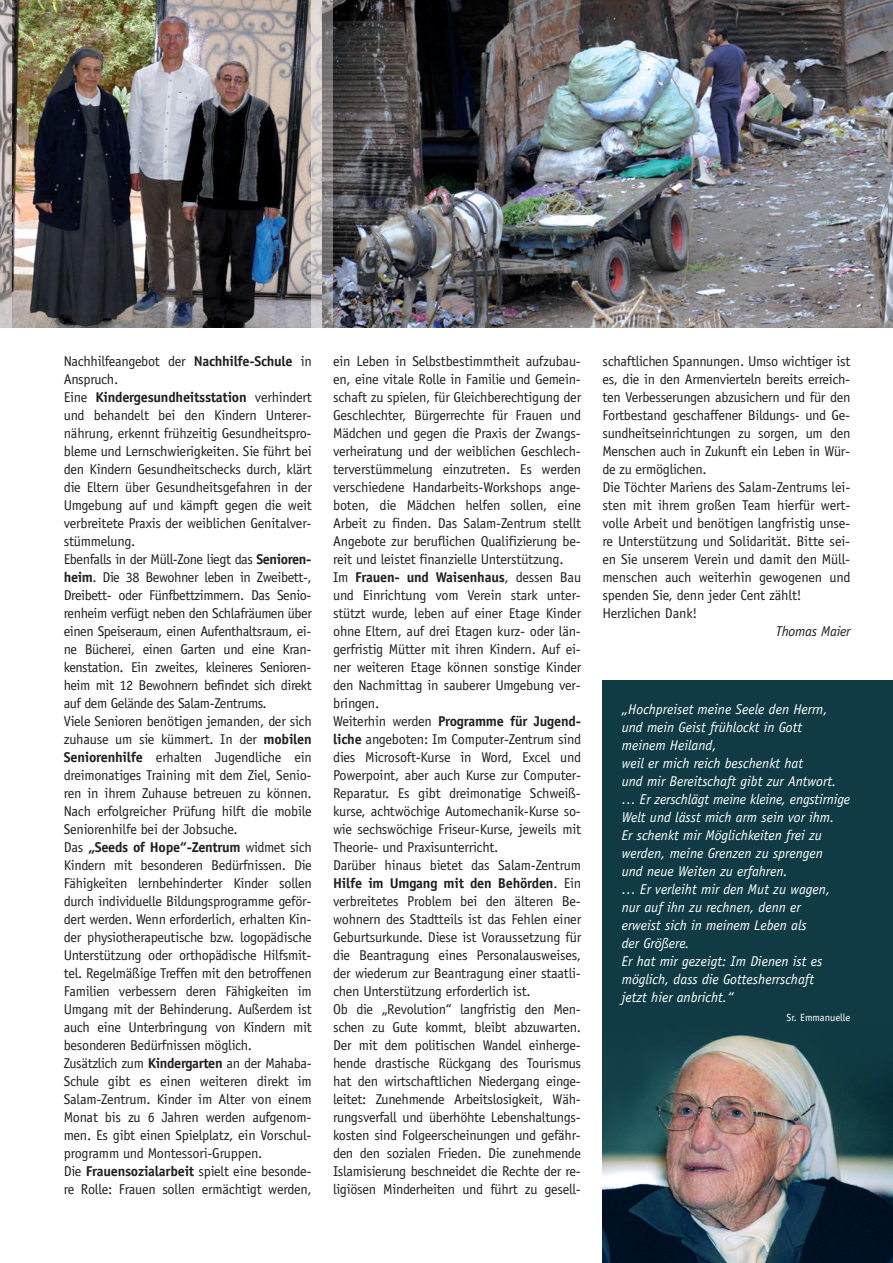
<style>
.page{position:relative;width:893px;height:1263px;background:#fff}
.page>*{position:absolute;margin:0;border:0;box-sizing:border-box;transform-origin:0 0}
.t1{font:14.25px/18px "Officina Sans";letter-spacing:-.02em;color:#231f20}
.t2{font:italic 14.25px/18px "Officina Sans";color:#fff}
.t3{font:italic 14.25px "Officina Sans";letter-spacing:-.015em;color:#231f20}
.t4{font:10.5px "Officina Sans";color:#fff}
.s1{font-weight:700}
</style>
<div class="page">
<img style="left:333px;top:0;width:560px;height:327px">
<img style="left:11px;top:0;width:322px;height:327px">
<img style="left:312px;top:0;width:10px;height:327px">
<img style="left:0;top:0;width:11px;height:327px">
<img style="left:602px;top:680px;width:291px;height:583px">
<p class="t1" style="left:64px;top:354px;width:250px">Nach hil fe angebot der <span class="s1">Nachhilfe-Schule</span> in An spruch.<br>Eine <span class="s1">Kindergesundheitsstation</span> verhindert und behandelt bei den Kindern Unter er - nährung, erkennt frühzeitig Gesundheits pro - bleme und Lernschwierigkeiten. Sie führt bei den Kindern Gesundheitschecks durch, klärt die Eltern über Gesundheitsgefahren in der Umgebung auf und kämpft gegen die weit verbreitete Praxis der weiblichen Genital ver - stümmelung.<br>Ebenfalls in der Müll-Zone liegt das <span class="s1">Senio ren - heim</span>. Die 38 Bewohner leben in Zwei bett-, Dreibett- oder Fünfbettzimmern. Das Senio - renheim verfügt neben den Schlaf räu men über einen Speiseraum, einen Aufent haltsraum, ei&shy;ne Bücherei, einen Garten und eine Kran - kenstation. Ein zweites, kleineres Senioren - heim mit 12 Bewohnern befindet sich direkt auf dem Gelände des Salam-Zen trums.<br>Viele Senioren benötigen jemanden, der sich zuhause um sie kümmert. In der <span class="s1">mobilen Seniorenhilfe</span> erhalten Jugendliche ein drei monatiges Training mit dem Ziel, Sen io - ren in ihrem Zuhause betreuen zu können.<br>Nach erfolgreicher Prüfung hilft die mobile Seniorenhilfe bei der Jobsuche.<br>Das <span class="s1">„Seeds of Hope“-Zentrum</span> widmet sich Kindern mit besonderen Bedürfnissen. Die Fä higkeiten lernbehinderter Kinder sollen durch individuelle Bildungsprogramme geför&shy;dert werden. Wenn erforderlich, erhalten Kin - der physiotherapeutische bzw. logopädische Unterstützung oder orthopädische Hilfs mit - tel. Regelmäßige Treffen mit den betroffenen Familien verbessern deren Fähig keiten im Um gang mit der Behinderung. Außer dem ist auch eine Unterbringung von Kindern mit besonderen Bedürfnissen möglich.<br>Zusätzlich zum <span class="s1">Kindergarten</span> an der Mahaba-Schule gibt es einen weiteren direkt im Salam-Zentrum. Kinder im Alter von einem Monat bis zu 6 Jahren werden aufgenom&shy;men. Es gibt einen Spielplatz, ein Vor schul - programm und Montessori-Gruppen.<br>Die <span class="s1">Frauensozialarbeit</span> spielt eine besonde&shy;re Rolle: Frauen sollen ermächtigt werden,</p>
<p class="t1" style="left:333px;top:354px;width:250px">ein Leben in Selbstbestimmtheit aufzubau&shy;en, eine vitale Rolle in Familie und Ge mein - schaft zu spielen, für Gleichberechtigung der Ge schlech ter, Bürgerrechte für Frauen und Mäd chen und gegen die Praxis der Zwangs - ver heiratung und der weiblichen Ge schlech - ter verstümmelung einzutreten. Es werden ver schiedene Handarbeits-Workshops ange&shy;boten, die Mädchen helfen sollen, eine Arbeit zu finden. Das Salam-Zentrum stellt Ange bo te zur beruflichen Qualifizierung be&shy;reit und leistet finanzielle Unterstützung.<br>Im <span class="s1">Frauen- und Waisenhaus</span>, dessen Bau und Einrichtung vom Verein stark unter&shy;stützt wurde, leben auf einer Etage Kinder ohne Eltern, auf drei Etagen kurz- oder län&shy;gerfristig Mütter mit ihren Kindern. Auf ei&shy;ner weiteren Etage können sonstige Kinder den Nachmittag in sauberer Umgebung ver&shy;bringen.<br>Weiterhin werden <span class="s1">Programme für Jugend - liche</span> angeboten: Im Computer-Zentrum sind dies Microsoft-Kurse in Word, Excel und Power point, aber auch Kurse zur Computer-Reparatur. Es gibt dreimonatige Schweiß - kurse, achtwöchige Automechanik-Kurse so&shy;wie sechswöchige Friseur-Kurse, jeweils mit Theorie- und Praxisunterricht.<br>Darüber hinaus bietet das Salam-Zentrum <span class="s1">Hilfe im Umgang mit den Behörden</span>. Ein verbreitetes Problem bei den älteren Be - wohnern des Stadtteils ist das Fehlen einer Geburtsurkunde. Diese ist Voraussetzung für die Beantragung eines Personalausweises, der wiederum zur Beantragung einer staatli&shy;chen Unterstützung erforderlich ist.<br>Ob die „Revolution“ langfristig den Men - schen zu Gute kommt, bleibt abzuwarten.<br>Der mit dem politischen Wandel einherge&shy;hende drastische Rückgang des Tourismus hat den wirtschaftlichen Niedergang einge&shy;leitet: Zunehmende Arbeitslosigkeit, Wäh - rungs verfall und überhöhte Lebens hal tungs - kosten sind Folgeerscheinungen und gefähr&shy;den den sozialen Frieden. Die zunehmende Islamisierung beschneidet die Rechte der re&shy;ligiösen Minderheiten und führt zu gesell-</p>
<p class="t1" style="left:602px;top:354px;width:250px">schaftlichen Spannungen. Umso wichtiger ist es, die in den Armenvierteln bereits erreich&shy;ten Verbesserungen abzusichern und für den Fortbestand geschaffener Bildungs- und Ge - sundheitseinrichtungen zu sorgen, um den Menschen auch in Zukunft ein Leben in Wür - de zu ermöglichen.<br>Die Töchter Mariens des Salam-Zentrums lei&shy;sten mit ihrem großen Team hierfür wert&shy;volle Arbeit und benötigen langfristig unse&shy;re Unterstützung und Solidarität. Bitte sei&shy;en Sie unserem Verein und damit den Müll - menschen auch weiterhin gewogenen und spenden Sie, denn jeder Cent zählt!<br>Herzlichen Dank!</p>
<p class="t3" style="left:776px;top:626px;width:76px">Thomas Maier</p>
<p class="t2" style="left:622px;top:701px;width:230px">„Hochpreiset meine Seele den Herrn, und mein Geist frühlockt in Gott<br>meinem Heiland,<br>weil er mich reich beschenkt hat<br>und mir Bereitschaft gibt zur Antwort. … Er zerschlägt meine kleine, engstirnige<br>Welt und lässt mich arm sein vor ihm.<br>Er schenkt mir Möglichkeiten frei zu werden, meine Grenzen zu sprengen<br>und neue Weiten zu erfahren.<br>… Er verleiht mir den Mut zu wagen, nur auf ihn zu rechnen, denn er<br>erweist sich in meinem Leben als<br>der Größere.<br>Er hat mir gezeigt: Im Dienen ist es möglich, dass die Gottesherrschaft<br>jetzt hier anbricht.“</p>
<p class="t4" style="left:786px;top:1014px;width:65px">Sr. Emmanuelle</p>
</div>
